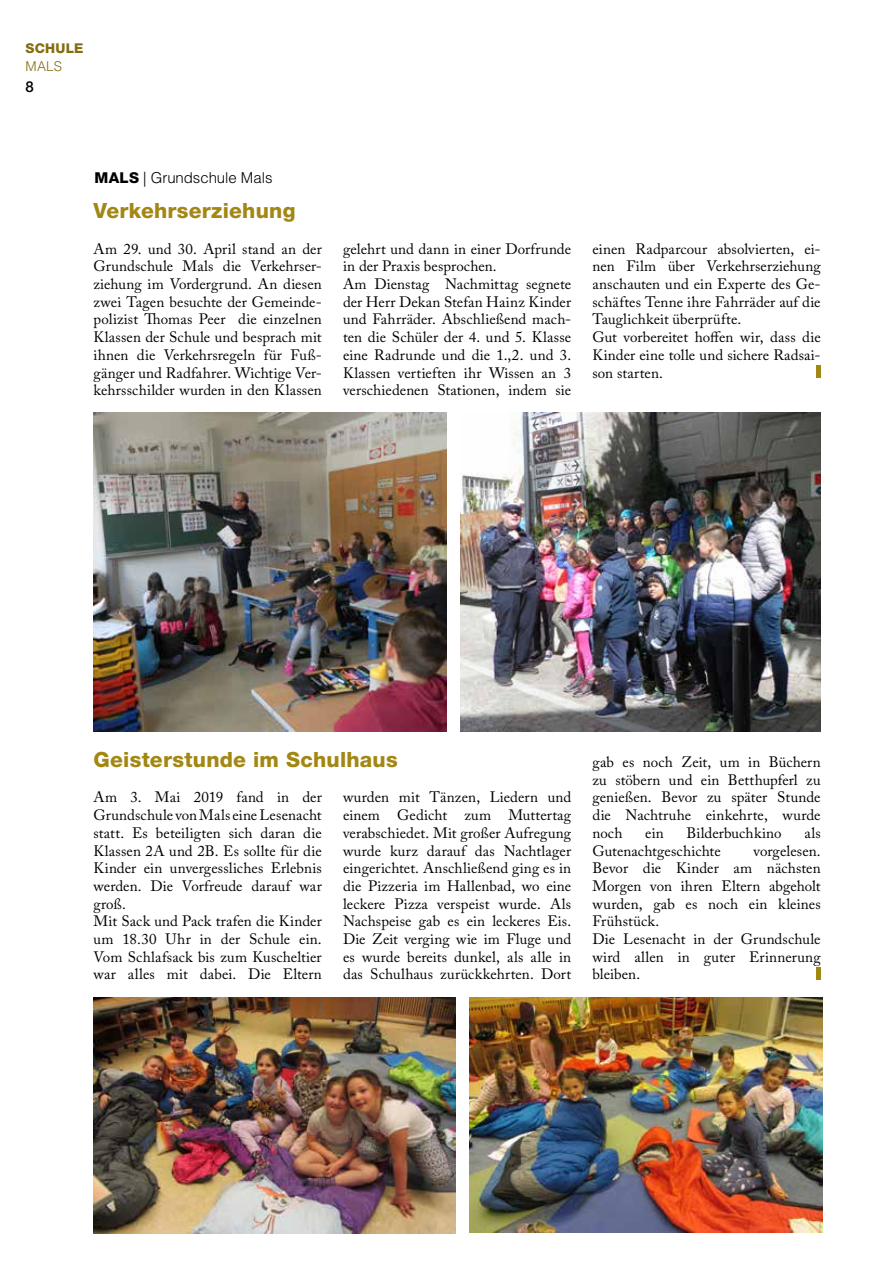
<style>
.page{position:relative;width:893px;height:1263px;background:#fff}
.page>*{position:absolute;margin:0;border:0;box-sizing:border-box;transform-origin:0 0}
.t1{font:800 21px "Helvetica Neue";letter-spacing:.01em;color:#a38714}
.t2{font:15px/17.7px "Adobe Caslon Pro";letter-spacing:.005em;color:#000}
.t3{font:300 15px "Helvetica";letter-spacing:-.005em;color:#000}
.t4{font:500 15px "Helvetica Neue";color:#000}
.t5{font:800 13.5px "Helvetica Neue";letter-spacing:.02em;color:#846d0f}
.t6{font:300 13.5px "Helvetica";color:#846d0f}
.s1{font-family:"Helvetica Neue";font-weight:800}
</style>
<div class="page">
<div style="left:816px;top:365px;width:5px;height:13px;background:#a38714"></div>
<img style="left:94px;top:413px;width:353px;height:319px">
<img style="left:460px;top:413px;width:361px;height:319px">
<div style="left:816px;top:967px;width:5px;height:12px;background:#a38714"></div>
<img style="left:94px;top:997px;width:362px;height:236px">
<img style="left:470px;top:997px;width:353px;height:235px">
<p class="t5" style="left:26px;top:40px;width:59px">SCHULE</p>
<p class="t6" style="left:26px;top:58px;width:38px">MALS</p>
<p class="t4" style="left:26px;top:78px;width:10px">8</p>
<p class="t3" style="left:95px;top:168px;width:179px"><span class="s1">MALS</span> | Grundschule Mals</p>
<h1 class="t1" style="left:94px;top:198px;width:204px">Verkehrserziehung</h1>
<p class="t2" style="left:94px;top:240px;width:230px;text-align:justify">Am 29. und 30. April stand an der Grundschule Mals die Verkehrser&shy;ziehung im Vordergrund. An diesen zwei Tagen besuchte der Gemeinde&shy;polizist Thomas Peer die einzelnen Klassen der Schule und besprach mit ihnen die Verkehrsregeln für Fuß&shy;gänger und Radfahrer. Wichtige Ver&shy;kehrsschilder wurden in den Klassen</p>
<p class="t2" style="left:343px;top:240px;width:230px">gelehrt und dann in einer Dorfrunde in der Praxis besprochen.<br>Am Dienstag Nachmittag segnete der Herr Dekan Stefan Hainz Kinder und Fahrräder. Abschließend mach&shy;ten die Schüler der 4. und 5. Klasse eine Radrunde und die 1.,2. und 3.<br>Klassen vertieften ihr Wissen an 3 verschiedenen Stationen, indem sie</p>
<p class="t2" style="left:592px;top:240px;width:230px">einen Radparcour absolvierten, ei&shy;nen Film über Verkehrserziehung anschauten und ein Experte des Ge&shy;schäftes Tenne ihre Fahrräder auf die<br>Tauglichkeit überprüfte.<br>Gut vorbereitet hoffen wir, dass die<br>Kinder eine tolle und sichere Radsai&shy;son starten.</p>
<h1 class="t1" style="left:94px;top:747px;width:306px">Geisterstunde im Schulhaus</h1>
<p class="t2" style="left:343px;top:788px;width:230px;text-align:justify">wurden mit Tänzen, Liedern und einem Gedicht zum Muttertag verabschiedet. Mit großer Aufregung wurde kurz darauf das Nachtlager eingerichtet. Anschließend ging es in die Pizzeria im Hallenbad, wo eine leckere Pizza verspeist wurde. Als Nachspeise gab es ein leckeres Eis.<br>Die Zeit verging wie im Fluge und es wurde bereits dunkel, als alle in das Schulhaus zurückkehrten. Dort</p>
<p class="t2" style="left:94px;top:788px;width:230px">Am 3. Mai 2019 fand in der<br>Grundschule von Mals eine Lesenacht statt. Es beteiligten sich daran die<br>Klassen 2A und 2B. Es sollte für die<br>Kinder ein unvergessliches Erlebnis werden. Die Vorfreude darauf war groß.<br>Mit Sack und Pack trafen die Kinder um 18.30 Uhr in der Schule ein.<br>Vom Schlafsack bis zum Kuscheltier war alles mit dabei. Die Eltern</p>
<p class="t2" style="left:592px;top:753px;width:230px;text-align:justify">gab es noch Zeit, um in Büchern zu stöbern und ein Betthupferl zu genießen. Bevor zu später Stunde die Nachtruhe einkehrte, wurde noch</p>
<p class="t2" style="left:645px;top:824px;width:20px">ein</p>
<p class="t2" style="left:687px;top:824px;width:96px">Bilderbuchkino</p>
<p class="t2" style="left:804px;top:824px;width:18px">als</p>
<p class="t2" style="left:592px;top:841px;width:130px">Gutenachtgeschichte</p>
<p class="t2" style="left:592px;top:841px;width:230px;text-indent:161px">vorgelesen.<br>Bevor die Kinder am nächsten<br>Morgen von ihren Eltern abgeholt wurden, gab es noch ein kleines<br>Frühstück.<br>Die Lesenacht in der Grundschule wird allen in guter Erinnerung bleiben.</p>
</div>
